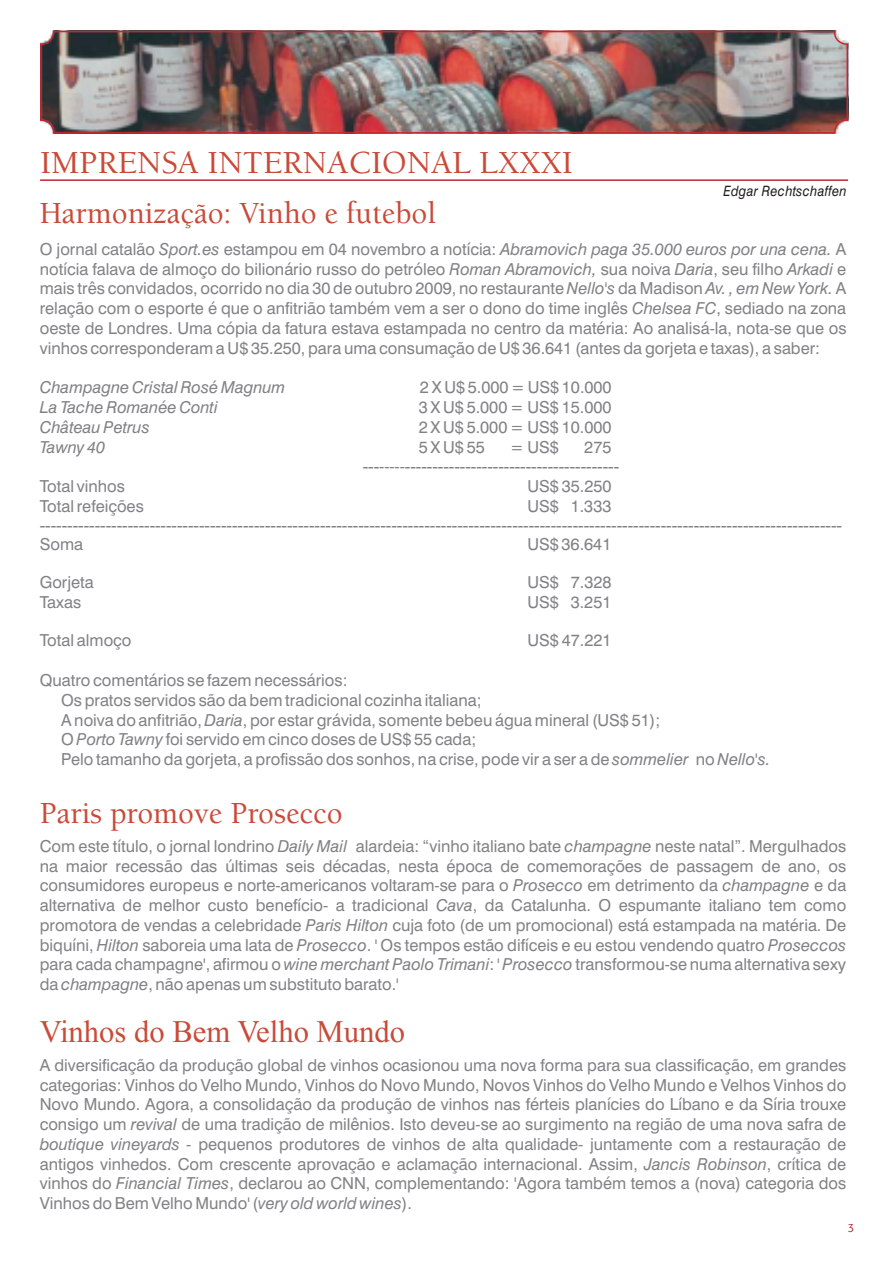
<style>
.page{position:relative;width:893px;height:1263px;background:#fff}
.page>*{position:absolute;margin:0;border:0;box-sizing:border-box;transform-origin:0 0}
.t1{font:500 33px "Berkeley LT";color:#ca4a39}
.t2{font:500 31.5px "Berkeley LT";color:#ca4a39}
.t3{font:31.5px "Times New Roman";color:#ca4a39}
.t4{font:16.5px/19.8px "Swiss 721 BT";color:#808285;text-align:justify}
.t5{font:16.5px "Arial";color:#808285}
.t6{font:italic 16.5px "Swiss 721 BT";color:#808285}
.t7{font:italic 14.25px "Swiss 721 BT";letter-spacing:.02em;color:#231f20;scale:.9 1}
.t8{font:12px "Baar Sophia";color:#c2262f;scale:.95 1}
.s1{font-style:italic}
.s2{font-family:"Swiss 721 BT"}
</style>
<div class="page">
<img style="left:43px;top:34px;width:802px;height:97px">
<div style="left:40px;top:31px;width:808px;height:103px;border:2px solid #c2262f;border-radius:13px"></div>
<hr style="left:40px;top:179px;width:808px;height:2px;background:#c2262f">
<h1 class="t1" style="left:40px;top:150px;width:534px">IMPRENSA INTERNACIONAL LXXXI</h1>
<p class="t7" style="left:724px;top:185px;width:138px">Edgar Rechtschaffen</p>
<h2 class="t2" style="left:40px;top:201px;width:398px">Harmonização: Vinho e futebol</h2>
<p class="t4" style="left:40px;top:241px;width:808px">O jornal catalão <span class="s1">Sport.es</span> estampou em 04 novembro a notícia: <span class="s1">Abramovich paga 35.000 euros por una cena.</span> A notícia falava de almoço do bilionário russo do petróleo <span class="s1">Roman Abramovich,</span> sua noiva <span class="s1">Daria</span>, seu filho <span class="s1">Arkadi</span> e mais três convidados, ocorrido no dia 30 de outubro 2009, no restaurante <span class="s1">Nello's</span> da Madison <span class="s1">Av. , em New York.</span> A relação com o esporte é que o anfitrião também vem a ser o dono do time inglês <span class="s1">Chelsea FC</span>, sediado na zona oeste de Londres. Uma cópia da fatura estava estampada no centro da matéria: Ao analisá-la, nota-se que os vinhos corresponderam a U$ 35.250, para uma consumação de U$ 36.641 (antes da gorjeta e taxas), a saber:</p>
<p class="t6" style="left:40px;top:381px;width:247px">Champagne Cristal Rosé Magnum</p>
<p class="t4" style="left:420px;top:379px;width:193px">2 X U$ 5.000 = US$ 10.000</p>
<p class="t6" style="left:40px;top:401px;width:180px">La Tache Romanée Conti</p>
<p class="t4" style="left:419px;top:399px;width:194px">3 X U$ 5.000 = US$ 15.000</p>
<p class="t6" style="left:40px;top:420px;width:112px">Château Petrus</p>
<p class="t4" style="left:419px;top:419px;width:194px">2 X U$ 5.000 = US$ 10.000</p>
<p class="t6" style="left:40px;top:440px;width:67px">Tawny 40</p>
<p class="t4" style="left:419px;top:438px;width:68px">5 X U$ 55</p>
<p class="t4" style="left:510px;top:438px;width:50px">= US$</p>
<p class="t4" style="left:584px;top:438px;width:29px">275</p>
<p class="t5" style="left:363px;top:460px;width:258px">---<span class="s2">-----</span>---------------------------------------</p>
<p class="t4" style="left:40px;top:478px;width:87px">Total vinhos</p>
<p class="t4" style="left:528px;top:478px;width:85px">US$ 35.250</p>
<p class="t4" style="left:40px;top:498px;width:106px">Total refeições</p>
<p class="t4" style="left:527px;top:498px;width:85px">US$ 1.333</p>
<p class="t5" style="left:40px;top:519px;width:804px">--------------------------------------------------------------------------------------------------------------------------------------------------</p>
<p class="t4" style="left:40px;top:536px;width:45px">Soma</p>
<p class="t4" style="left:527px;top:536px;width:85px">US$ 36.641</p>
<p class="t4" style="left:40px;top:574px;width:56px">Gorjeta</p>
<p class="t4" style="left:528px;top:574px;width:85px">US$ 7.328</p>
<p class="t4" style="left:40px;top:594px;width:43px">Taxas</p>
<p class="t4" style="left:528px;top:594px;width:85px">US$ 3.251</p>
<p class="t4" style="left:40px;top:632px;width:93px">Total almoço</p>
<p class="t4" style="left:528px;top:632px;width:85px">US$ 47.221</p>
<p class="t4" style="left:61px;top:672px;width:711px;text-align:left;text-indent:-21px">Quatro comentários se fazem necessários:<br>Os pratos servidos são da bem tradicional cozinha italiana;<br>A noiva do anfitrião, <span class="s1">Daria</span>, por estar grávida, somente bebeu água mineral (US$ 51);<br>O <span class="s1">Porto Tawny</span> foi servido em cinco doses de US$ 55 cada;<br>Pelo tamanho da gorjeta, a profissão dos sonhos, na crise, pode vir a ser a de <span class="s1">sommelier</span> no <span class="s1">Nello's.</span></p>
<h2 class="t2" style="left:40px;top:801px;width:304px">Paris promove Prosecco</h2>
<p class="t4" style="left:40px;top:837px;width:808px">Com este título, o jornal londrino <span class="s1">Daily Mail</span> alardeia: “vinho italiano bate <span class="s1">champagne</span> neste natal”. Mergulhados na maior recessão das últimas seis décadas, nesta época de comemorações de passagem de ano, os consumidores europeus e norte-americanos voltaram-se para o <span class="s1">Prosecco</span> em detrimento da <span class="s1">champagne</span> e da alternativa de melhor custo benefício- a tradicional <span class="s1">Cava</span>, da Catalunha. O espumante italiano tem como promotora de vendas a celebridade <span class="s1">Paris Hilton</span> cuja foto (de um promocional) está estampada na matéria. De biquíni, <span class="s1">Hilton</span> saboreia uma lata de <span class="s1">Prosecco</span>. ' Os tempos estão difíceis e eu estou vendendo quatro <span class="s1">Proseccos </span>para cada champagne', afirmou o <span class="s1">wine merchant Paolo Trimani</span>: ' <span class="s1">Prosecco</span> transformou-se numa alternativa sexy da <span class="s1">champagne</span>, não apenas um substituto barato.'</p>
<h2 class="t3" style="left:40px;top:1020px;width:367px">Vinhos do Bem Velho Mundo</h2>
<p class="t4" style="left:40px;top:1056px;width:808px">A diversificação da produção global de vinhos ocasionou uma nova forma para sua classificação, em grandes categorias: Vinhos do Velho Mundo, Vinhos do Novo Mundo, Novos Vinhos do Velho Mundo e Velhos Vinhos do Novo Mundo. Agora, a consolidação da produção de vinhos nas férteis planícies do Líbano e da Síria trouxe consigo um <span class="s1">revival</span> de uma tradição de milênios. Isto deveu-se ao surgimento na região de uma nova safra de <span class="s1">boutique vineyards -</span> pequenos produtores de vinhos de alta qualidade- juntamente com a restauração de antigos vinhedos. Com crescente aprovação e aclamação internacional. Assim, <span class="s1">Jancis Robinson</span>, crítica de vinhos do <span class="s1">Financial Times</span>, declarou ao CNN, complementando: 'Agora também temos a (nova) categoria dos Vinhos do Bem Velho Mundo' (<span class="s1">very old world wines</span>).</p>
<p class="t8" style="left:848px;top:1221px;width:8px">3</p>
</div>
